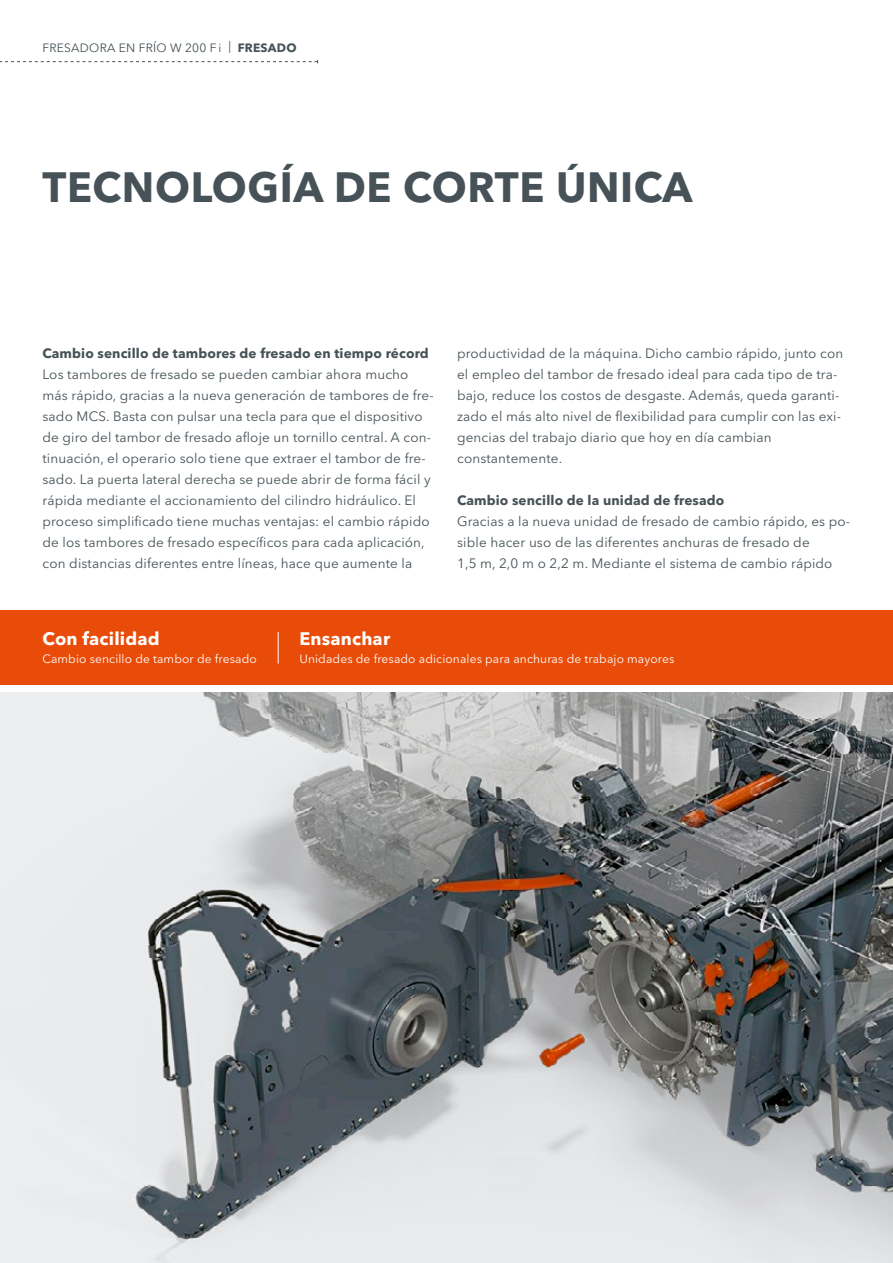
<style>
.page{position:relative;width:893px;height:1263px;background:#fff}
.page>*{position:absolute;margin:0;border:0;box-sizing:border-box;transform-origin:0 0}
.t1{font:700 42px "Avenir Next LT Pro";letter-spacing:.015em;color:#465257}
.t2{font:700 18px "Avenir Next LT Pro";letter-spacing:.01em;color:#fff}
.t3{font:13.5px/21px "Avenir Next LT Pro";letter-spacing:.01em;color:#465257}
.t4{font:700 13.5px "Avenir Next LT Pro";letter-spacing:.01em;color:#465257}
.t5{font:12px "Avenir Next LT Pro";letter-spacing:.01em;color:#fff}
.t6{font:12px "Avenir Next LT Pro";letter-spacing:.02em;color:#465257}
.s1{font-weight:700}
</style>
<div class="page">
<img style="left:0;top:693px;width:893px;height:570px">
<div style="left:0;top:610px;width:893px;height:74px;background:#e84c08"></div>
<hr style="left:278px;top:632px;width:1px;height:31px;background:#fff">
<svg style="left:0;top:60px;width:318px;height:3px"></svg>
<p class="t6" style="left:43px;top:40px;width:256px">FRESADORA EN FRÍO W 200 F i | <span class="s1">FRESADO</span></p>
<h1 class="t1" style="left:43px;top:161px;width:652px">TECNOLOGÍA DE CORTE ÚNICA</h1>
<p class="t4" style="left:43px;top:345px;width:388px">Cambio sencillo de tambores de fresado en tiempo récord</p>
<p class="t3" style="left:43px;top:364px;width:393px">Los tambores de fresado se pueden cambiar ahora mucho más rápido, gracias a la nueva generación de tambores de fre&shy;sado MCS. Basta con pulsar una tecla para que el dispositivo de giro del tambor de fresado afloje un tornillo central. A con&shy;tinuación, el operario solo tiene que extraer el tambor de fre&shy;sado. La puerta lateral derecha se puede abrir de forma fácil y rápida mediante el accionamiento del cilindro hidráulico. El proceso simplificado tiene muchas ventajas: el cambio rápido de los tambores de fresado específicos para cada aplicación, con distancias diferentes entre líneas, hace que aumente la</p>
<p class="t3" style="left:457px;top:343px;width:388px">productividad de la máquina. Dicho cambio rápido, junto con el empleo del tambor de fresado ideal para cada tipo de tra&shy;bajo, reduce los costos de desgaste. Además, queda garanti&shy;zado el más alto nivel de flexibilidad para cumplir con las exi&shy;gencias del trabajo diario que hoy en día cambian constantemente.</p>
<p class="t4" style="left:457px;top:492px;width:269px">Cambio sencillo de la unidad de fresado</p>
<p class="t3" style="left:457px;top:511px;width:395px">Gracias a la nueva unidad de fresado de cambio rápido, es po&shy;sible hacer uso de las diferentes anchuras de fresado de<br>1,5 m, 2,0 m o 2,2 m. Mediante el sistema de cambio rápido</p>
<h2 class="t2" style="left:43px;top:628px;width:119px">Con facilidad</h2>
<p class="t5" style="left:43px;top:652px;width:216px">Cambio sencillo de tambor de fresado</p>
<h2 class="t2" style="left:299px;top:628px;width:92px">Ensanchar</h2>
<p class="t5" style="left:299px;top:652px;width:376px">Unidades de fresado adicionales para anchuras de trabajo mayores</p>
</div>
